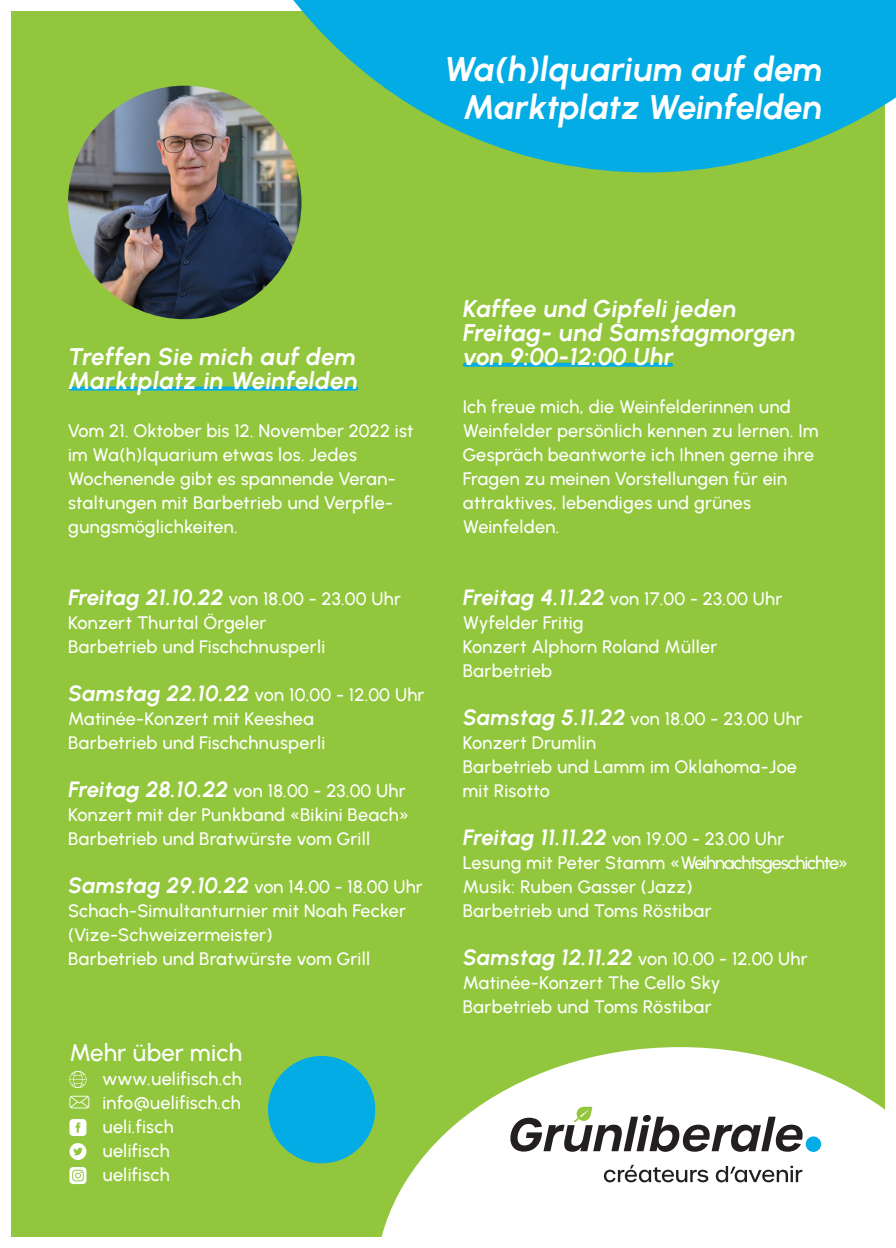
<style>
.page{position:relative;width:896px;height:1248px;background:#fff}
.page>*{position:absolute;margin:0;border:0;box-sizing:border-box;transform-origin:0 0}
._10_RS-Kandidat{font:italic 800 34px/38px "Urbanist";color:#fff;text-align:center}
._12_RS-Lauftext{font:italic 800 24px/24px "Urbanist";letter-spacing:.005em;color:#fff}
._11_RS-Titel{font:italic 800 24px/24px "Urbanist";letter-spacing:.015em;color:#fff}
._13_RS-2_UT{font:600 24px "Urbanist";letter-spacing:.005em;color:#fff}
._12_RS-Lauftext-2{font:600 18px/24px "Urbanist";letter-spacing:.01em;color:#fff}
._13_RS-2_UT-2{font:600 18px/24px "Urbanist";letter-spacing:.01em;color:#fff}
._12_RS-Lauftext-3{font:600 18px "Urbanist";letter-spacing:-.06em;color:#fff}
.s1{font-weight:800;font-style:italic;font-size:22px}
</style>
<div class="page">
<div style="left:11px;top:11px;width:873px;height:1225px;background:#92c73d"></div>
<svg style="left:375px;top:1046px;width:510px;height:191px;fill:#fff"></svg>
<div style="left:268px;top:1055px;width:107px;height:108px;background:#03ace4;border-radius:50%"></div>
<svg style="left:510px;top:1106px;width:294px;height:45px;background:#b4b3b2"></svg>
<div style="left:805px;top:1136px;width:16px;height:15px;background:#03ace4;border-radius:50%"></div>
<svg style="left:604px;top:1164px;width:104px;height:18px;background:#bcbbbb"></svg>
<svg style="left:716px;top:1165px;width:86px;height:17px"></svg>
<svg style="left:196px;top:0;width:700px;height:172px;fill:#03ace4"></svg>
<img style="left:68px;top:86px;width:233px;height:233px;border-radius:117px">
<svg style="left:69px;top:1071px;width:17px;height:16px"></svg>
<svg style="left:69px;top:1095px;width:20px;height:13px"></svg>
<svg style="left:69px;top:1119px;width:17px;height:16px"></svg>
<svg style="left:69px;top:1143px;width:17px;height:16px"></svg>
<svg style="left:69px;top:1167px;width:17px;height:16px"></svg>
<svg style="left:71px;top:386px;width:285px;height:4px"></svg>
<svg style="left:465px;top:363px;width:206px;height:4px"></svg>
<p class="_10_RS-Kandidat" style="left:444px;top:50px;width:380px">Wa(h)lquarium auf dem<br>Marktplatz Weinfelden</p>
<p class="_11_RS-Titel" style="left:68px;top:344px;width:291px">Treffen Sie mich auf dem<br>Marktplatz in Weinfelden</p>
<p class="_12_RS-Lauftext-2" style="left:68px;top:418px;width:347px">Vom 21. Oktober bis 12. November 2022 ist im Wa(h)lquarium etwas los. Jedes Wochenende gibt es spannende Veran&shy;staltungen mit Barbetrieb und Verpfle&shy;gungsmöglichkeiten.</p>
<p class="_12_RS-Lauftext-2" style="left:68px;top:586px;width:334px"><span class="s1">Freitag 21.10.22</span> von 18.00 - 23.00 Uhr</p>
<p class="_12_RS-Lauftext-2" style="left:68px;top:610px;width:200px">Konzert Thurtal Örgeler</p>
<p class="_12_RS-Lauftext-2" style="left:68px;top:634px;width:259px">Barbetrieb und Fischchnusperli</p>
<p class="_12_RS-Lauftext-2" style="left:68px;top:682px;width:358px"><span class="s1">Samstag 22.10.22</span> von 10.00 - 12.00 Uhr</p>
<p class="_12_RS-Lauftext-2" style="left:68px;top:706px;width:248px">Matinée-Konzert mit Keeshea</p>
<p class="_12_RS-Lauftext-2" style="left:68px;top:730px;width:259px">Barbetrieb und Fischchnusperli</p>
<p class="_12_RS-Lauftext-2" style="left:68px;top:778px;width:339px"><span class="s1">Freitag 28.10.22</span> von 18.00 - 23.00 Uhr</p>
<p class="_12_RS-Lauftext-2" style="left:68px;top:802px;width:342px">Konzert mit der Punkband «Bikini Beach»<br>Barbetrieb und Bratwürste vom Grill</p>
<p class="_12_RS-Lauftext-2" style="left:68px;top:874px;width:356px"><span class="s1">Samstag 29.10.22</span> von 14.00 - 18.00 Uhr</p>
<p class="_12_RS-Lauftext-2" style="left:68px;top:898px;width:339px">Schach-Simultanturnier mit Noah Fecker</p>
<p class="_12_RS-Lauftext-2" style="left:68px;top:922px;width:206px">(Vize-Schweizermeister)</p>
<p class="_12_RS-Lauftext-2" style="left:68px;top:946px;width:304px">Barbetrieb und Bratwürste vom Grill</p>
<p class="_13_RS-2_UT" style="left:69px;top:1038px;width:174px">Mehr über mich</p>
<p class="_13_RS-2_UT-2" style="left:102px;top:1066px;width:141px">www.uelifisch.ch info@uelifisch.ch ueli.fisch uelifisch<br>uelifisch</p>
<p class="_12_RS-Lauftext" style="left:463px;top:296px;width:275px">Kaffee und Gipfeli jeden</p>
<p class="_12_RS-Lauftext" style="left:463px;top:320px;width:334px">Freitag- und Samstagmorgen von 9:00-12:00 Uhr</p>
<p class="_12_RS-Lauftext-2" style="left:463px;top:394px;width:357px">Ich freue mich, die Weinfelderinnen und Weinfelder persönlich kennen zu lernen. Im Gespräch beantworte ich Ihnen gerne ihre Fragen zu meinen Vorstellungen für ein attraktives, lebendiges und grünes Weinfelden.</p>
<p class="_12_RS-Lauftext-2" style="left:463px;top:586px;width:321px"><span class="s1">Freitag 4.11.22</span> von 17.00 - 23.00 Uhr</p>
<p class="_12_RS-Lauftext-2" style="left:463px;top:610px;width:122px">Wyfelder Fritig</p>
<p class="_12_RS-Lauftext-2" style="left:463px;top:634px;width:256px">Konzert Alphorn Roland Müller</p>
<p class="_12_RS-Lauftext-2" style="left:463px;top:658px;width:91px">Barbetrieb</p>
<p class="_12_RS-Lauftext-2" style="left:463px;top:706px;width:341px"><span class="s1">Samstag 5.11.22</span> von 18.00 - 23.00 Uhr</p>
<p class="_12_RS-Lauftext-2" style="left:463px;top:730px;width:135px">Konzert Drumlin</p>
<p class="_12_RS-Lauftext-2" style="left:463px;top:754px;width:336px">Barbetrieb und Lamm im Oklahoma-Joe</p>
<p class="_12_RS-Lauftext-2" style="left:463px;top:778px;width:89px">mit Risotto</p>
<p class="_12_RS-Lauftext-2" style="left:463px;top:826px;width:323px"><span class="s1">Freitag 11.11.22</span> von 19.00 - 23.00 Uhr</p>
<p class="_12_RS-Lauftext-3" style="left:463px;top:851px;width:387px">Lesung mit Peter Stamm «Weihnachtsgeschichte»</p>
<p class="_12_RS-Lauftext-2" style="left:463px;top:874px;width:231px">Musik: Ruben Gasser (Jazz)</p>
<p class="_12_RS-Lauftext-2" style="left:463px;top:898px;width:250px">Barbetrieb und Toms Röstibar</p>
<p class="_12_RS-Lauftext-2" style="left:463px;top:946px;width:346px"><span class="s1">Samstag 12.11.22</span> von 10.00 - 12.00 Uhr</p>
<p class="_12_RS-Lauftext-2" style="left:463px;top:970px;width:259px">Matinée-Konzert The Cello Sky</p>
<p class="_12_RS-Lauftext-2" style="left:463px;top:994px;width:250px">Barbetrieb und Toms Röstibar</p>
</div>
